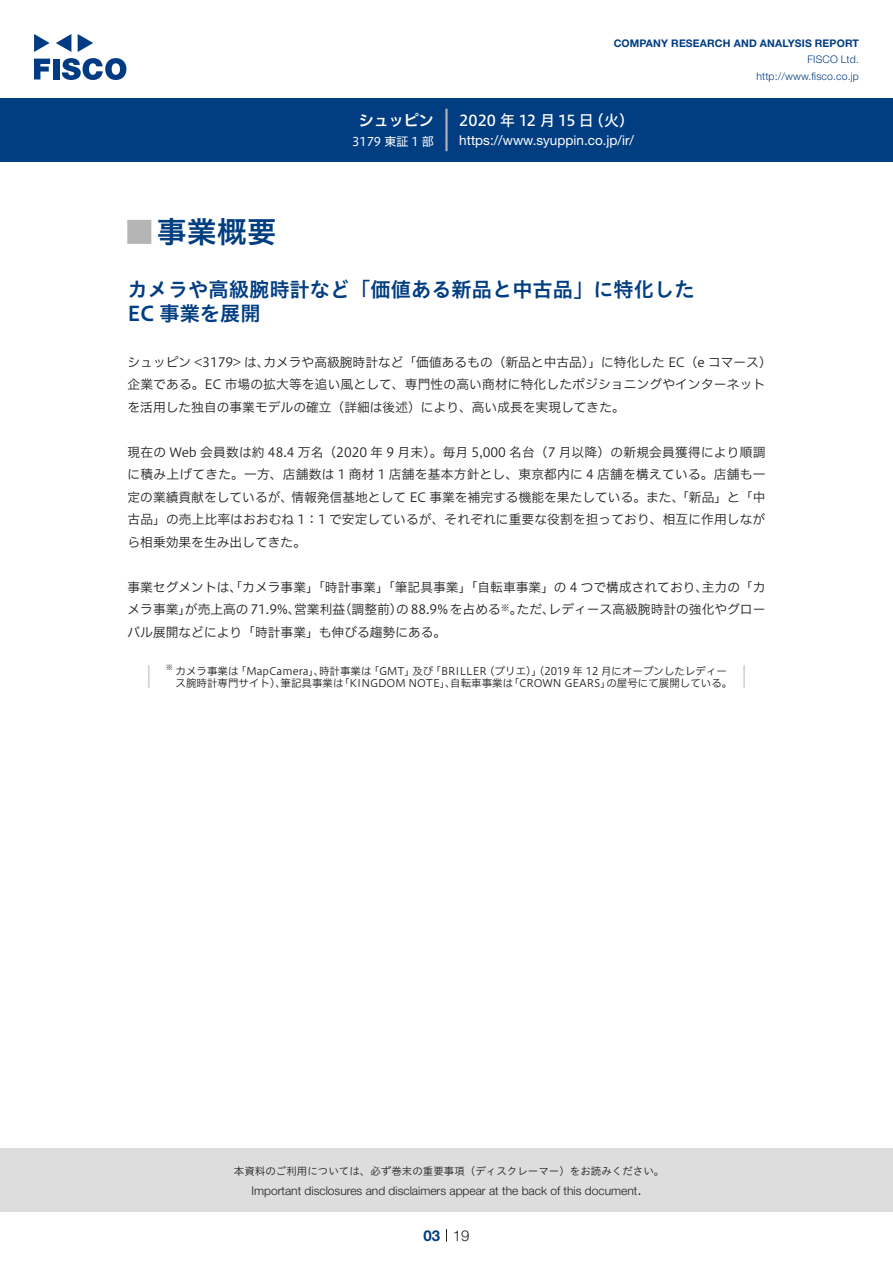
<style>
.page{position:relative;width:893px;height:1263px;background:#fff}
.page>*{position:absolute;margin:0;border:0;box-sizing:border-box;transform-origin:0 0}
.t1{font:30px "Hiragino UD Sans Std N W6";color:#003d81}
.t2{font:700 24px "Koz Go Pro";color:#b5b5b6}
.t3{font:20.25px/24px "Hiragino UD Sans Std W6";color:#003d81}
.t4{font:15px "Hiragino UD Sans F Std N W5";letter-spacing:.005em;color:#fff}
.t5{font:15px "Hiragino UD Sans F Std N W6";color:#fff}
.t6{font:300 15px "Helvetica Neue LT Std";color:#231f20}
.t7{font:700 15px "Helvetica Neue LT Std";color:#003d81}
.t8{font:13.5px "Helvetica Neue LT Std";color:#fff}
.t9{font:12.75px/22.5px "Hiragino UD Sans F Std N W3";color:#231f20}
.t10{font:300 12px "Helvetica Neue LT Std";color:#231f20}
.t11{font:12px "Hiragino UD Sans F Std N W4";color:#fff}
.t12{font:10.5px "Hiragino UD Sans F Std N W3";color:#231f20}
.t13{font:10.5px "Hiragino UD Sans Std W3";color:#231f20}
.t14{font:700 10.5px "Helvetica Neue LT Std";letter-spacing:.015em;color:#003d81}
.t15{font:300 10.5px/16.5px "Helvetica Neue LT Std";letter-spacing:.015em;color:#003d81;text-align:right}
.t16{font:8.85px "Hiragino UD Sans F Std N W3";color:#231f20}
.t17{font:7.35px "Hiragino UD Sans F Std N W3";color:#231f20}
.s1{font-size:12.75px}
</style>
<div class="page">
<div style="left:0;top:1148px;width:893px;height:64px;background:#ddd"></div>
<svg style="left:34px;top:59px;width:16px;height:20px"></svg>
<div style="left:53px;top:59px;width:6px;height:20px;background:#003a83"></div>
<svg style="left:62px;top:58px;width:64px;height:22px"></svg>
<svg style="left:34px;top:34px;width:16px;height:18px"></svg>
<svg style="left:78px;top:34px;width:15px;height:18px"></svg>
<svg style="left:56px;top:34px;width:15px;height:18px"></svg>
<div style="left:0;top:98px;width:893px;height:64px;background:#003d81"></div>
<hr style="left:445px;top:109px;width:3px;height:42px;background:#b5b5b6">
<svg style="left:446px;top:1229px;width:1px;height:13px"></svg>
<hr style="left:148px;top:665px;width:2px;height:23px;background:#d3d3d3">
<hr style="left:743px;top:665px;width:2px;height:23px;background:#d3d3d3">
<p class="t5" style="left:359px;top:109px;width:77px">シュッピン</p>
<p class="t11" style="left:352px;top:132px;width:83px">3179 東証 1 部</p>
<p class="t14" style="left:614px;top:37px;width:247px">COMPANY RESEARCH AND ANALYSIS REPORT</p>
<p class="t15" style="left:756px;top:51px;width:104px">FISCO Ltd. http://www.fisco.co j p.</p>
<p class="t4" style="left:589px;top:109px;width:47px">（火(</p>
<p class="t4" style="left:459px;top:109px;width:136px">2020 年 12 月 15 日</p>
<p class="t8" style="left:459px;top:132px;width:176px">https://www.syuppin. c o j p. /i r/</p>
<h1 class="t1" style="left:157px;top:209px;width:121px">事業概要</h1>
<h2 class="t2" style="left:128px;top:217px;width:25px">█</h2>
<h3 class="t3" style="left:128px;top:276px;width:568px">カメラや高級腕時計など「価値ある新品と中古品」に特化した<br>EC 事業を展開</h3>
<p class="t9" style="left:263px;top:350px;width:510px">カメラや高級腕時計など「価値あるもの（新品と中古品）」に特化した EC（e コマース(</p>
<p class="t9" style="left:128px;top:350px;width:639px">シュッピン &lt;3179&gt; は、<br>企業である。EC 市場の拡大等を追い風として、専門性の高い商材に特化したポジショニングやインターネットを活用した独自の事業モデルの確立（詳細は後述）により、高い成長を実現してきた。</p>
<p class="t9" style="left:128px;top:440px;width:639px;text-align:justify">現在の Web 会員数は約 48.4 万名（2020 年 9 月末）。毎月 5,000 名台（7 月以降）の新規会員獲得により順調に積み上げてきた。一方、店舗数は 1 商材 1 店舗を基本方針とし、東京都内に 4 店舗を構えている。店舗も一定の業績貢献をしているが、情報発信基地として EC 事業を補完する機能を果たしている。また、「新品」と「中古品」の売上比率はおおむね 1：1 で安定しているが、それぞれに重要な役割を担っており、相互に作用しながら相乗効果を生み出してきた。</p>
<p class="t9" style="left:702px;top:575px;width:65px">主力の「カ</p>
<p class="t9" style="left:549px;top:575px;width:218px;text-indent:-421px">事業セグメントは、「カメラ事業」「時計事業」「筆記具事業」「自転車事業」の 4 つで構成されており、<br>レディース高級腕時計の強化やグロー</p>
<p class="t9" style="left:185px;top:598px;width:117px">が売上高の71.9%、</p>
<p class="t9" style="left:339px;top:598px;width:164px">（調整前の） 88.9% を占める</p>
<p class="t9" style="left:294px;top:598px;width:52px">営業利益</p>
<p class="t9" style="left:128px;top:598px;width:320px">メラ事業」<br>バル展開などにより「時計事業」も伸びる趨勢にある。</p>
<p class="t9" style="left:517px;top:598px;width:40px">ただ、</p>
<p class="t16" style="left:501px;top:601px;width:23px">※<span class="s1">。</span></p>
<p class="t17" style="left:166px;top:662px;width:9px">※</p>
<p class="t12" style="left:484px;top:663px;width:244px">（ブリエ）」（2019 年 12 月にオープンしたレディー</p>
<p class="t12" style="left:412px;top:663px;width:22px">及び</p>
<p class="t12" style="left:176px;top:663px;width:64px">カメラ事業は</p>
<p class="t12" style="left:319px;top:663px;width:54px">時計事業は</p>
<p class="t12" style="left:236px;top:663px;width:90px">「MapCamera」、</p>
<p class="t12" style="left:369px;top:663px;width:48px">「GMT」</p>
<p class="t12" style="left:431px;top:663px;width:58px">「BRILLER</p>
<p class="t12" style="left:281px;top:675px;width:64px">筆記具事業は</p>
<p class="t12" style="left:450px;top:675px;width:64px">自転車事業は</p>
<p class="t12" style="left:176px;top:675px;width:112px">ス腕時計専門サイト）、</p>
<p class="t12" style="left:339px;top:675px;width:118px">「KINGDOM NOTE」、</p>
<p class="t12" style="left:509px;top:675px;width:104px">「CROWN GEARS」</p>
<p class="t12" style="left:606px;top:675px;width:127px">の屋号にて展開している。</p>
<p class="t13" style="left:234px;top:1163px;width:432px">本資料のご利用については、必ず巻末の重要事項（ディスクレーマー）をお読みください。</p>
<p class="t6" style="left:637px;top:1180px;width:6px">.</p>
<p class="t10" style="left:251px;top:1183px;width:387px">Important disclosures and disclaimers appear at the back of this document</p>
<p class="t7" style="left:423px;top:1226px;width:18px">03</p>
<p class="t6" style="left:453px;top:1226px;width:18px">19</p>
</div>
